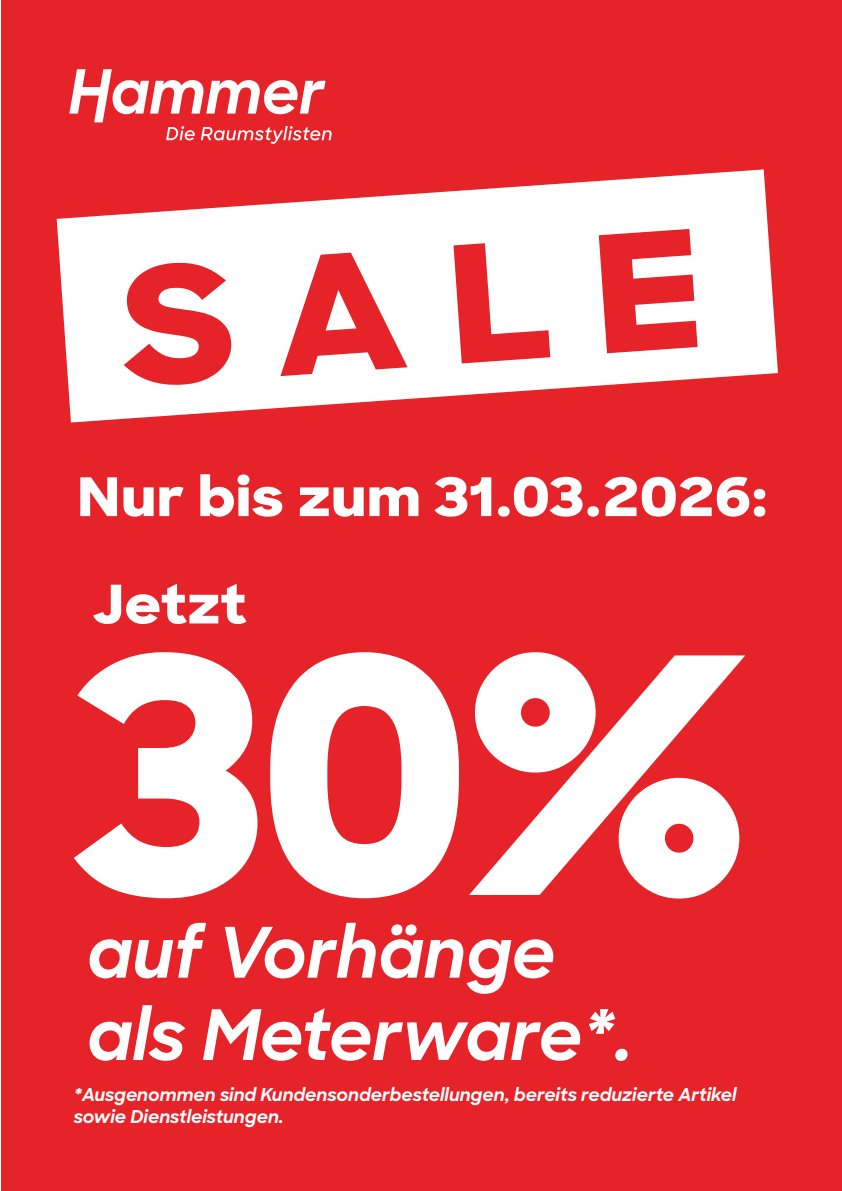
<style>
.page{position:relative;width:842px;height:1191px;background:#fff}
.page>*{position:absolute;margin:0;border:0;box-sizing:border-box;transform-origin:0 0}
.t1{font:800 328px "Sharp Sans";color:#fff}
.t2{font:800 162px "Sharp Sans";color:#e52329;scale:1.11 1}
.t3{font:italic 700 69.6px/82.3px "Sharp Sans";color:#fff}
.t4{font:800 53.1px "Sharp Sans";letter-spacing:-.005em;color:#fff;scale:1.11 1}
.t5{font:italic 700 18px/21.6px "Sharp Sans";color:#fff}
</style>
<div class="page">
<div style="left:0;top:0;width:841px;height:1190px;background:#e52329"></div>
<svg style="left:69px;top:70px;width:263px;height:73px"></svg>
<svg style="left:57px;top:169px;width:721px;height:253px;fill:#fff"></svg>
<h2 class="t2" style="left:113px;top:207px;width:525px;rotate:-4deg">SALE</h2>
<h3 class="t4" style="left:77px;top:457px;width:624px">Nur bis zum 31.03.2026:</h3>
<h3 class="t4" style="left:92px;top:564px;width:141px">Jetzt</h3>
<h1 class="t1" style="left:74px;top:530px;width:680px">30%</h1>
<h1 class="t1" style="left:87px;top:530px;width:655px">2 %</h1>
<h3 class="t3" style="left:87px;top:908px;width:548px">auf Vorhänge als Meterware*.</h3>
<p class="t5" style="left:74px;top:1083px;width:664px">*Ausgenommen sind Kundensonderbestellungen, bereits reduzierte Artikel sowie Dienstleistungen.</p>
</div>
